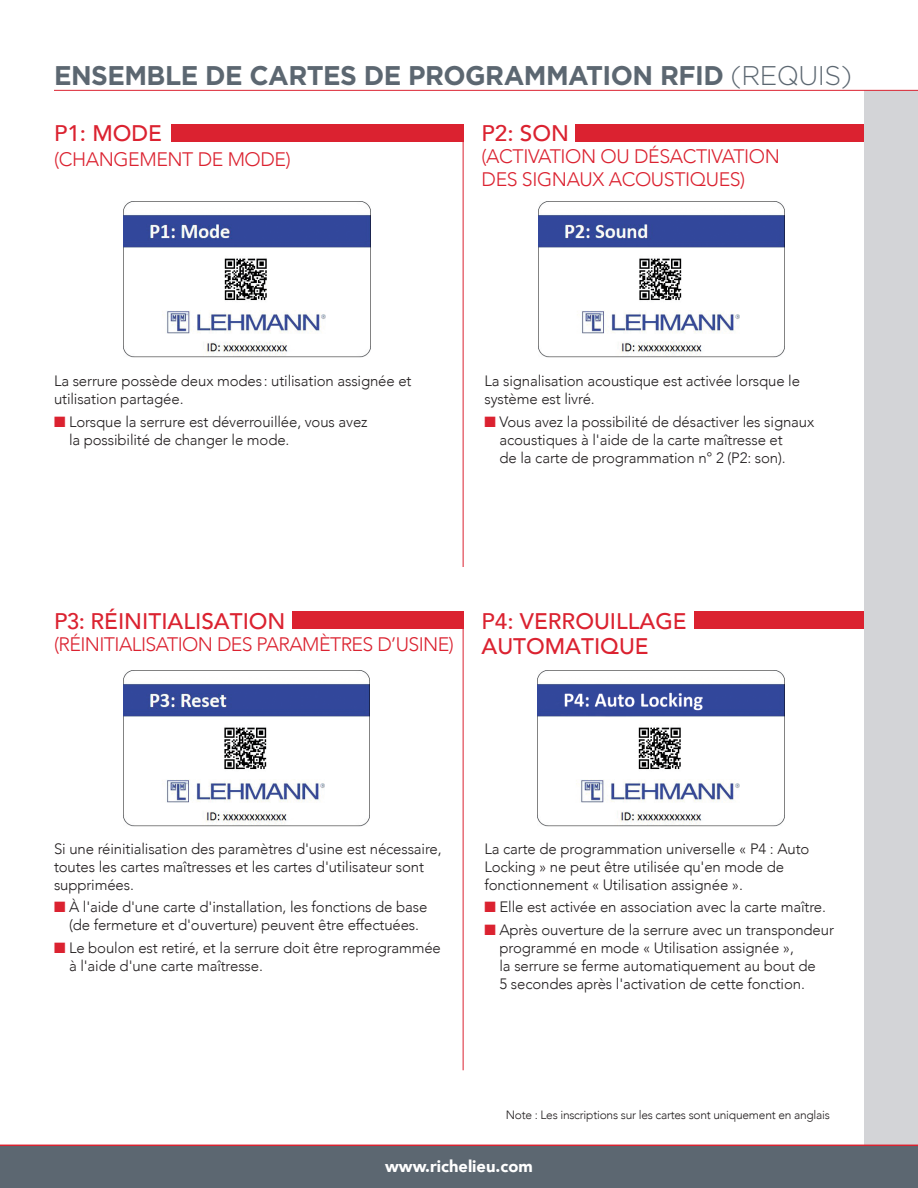
<style>
.page{position:relative;width:918px;height:1188px;background:#fff}
.page>*{position:absolute;margin:0;border:0;box-sizing:border-box;transform-origin:0 0}
.Title_light_Category{font:700 27px "Gotham";letter-spacing:-.02em;color:#5c6771}
.Title_Product_light{font:500 22.5px/25.5px "Avenir";color:#db2230}
.Title_Product_light-2{font:300 19.5px/22.5px "Avenir";letter-spacing:-.02em;color:#db2230}
.t1{font:900 16.5px "Avenir";color:#fff}
.Text_with_bullets{font:300 15px/18px "Avenir";letter-spacing:-.01em;color:#231f20}
.Texte_-_Enu{font:300 12px "Avenir";letter-spacing:-.02em;color:#231f20}
.s1{font-weight:300}
.s2{color:#db2230}
</style>
<div class="page">
<div style="left:864px;top:91px;width:54px;height:1070px;background:#d3d4d7"></div>
<div style="left:0;top:1146px;width:918px;height:42px;background:#5c6771"></div>
<hr style="left:0;top:1145px;width:918px;height:1px;background:#db2230">
<div style="left:576px;top:124px;width:288px;height:17px;background:#db2230"></div>
<div style="left:694px;top:612px;width:170px;height:17px;background:#db2230"></div>
<div style="left:171px;top:124px;width:293px;height:17px;background:#db2230"></div>
<div style="left:292px;top:612px;width:172px;height:17px;background:#db2230"></div>
<hr style="left:54px;top:90px;width:864px;height:1px;background:#db2230">
<img style="left:123px;top:201px;width:247px;height:157px">
<img style="left:538px;top:201px;width:247px;height:157px">
<img style="left:123px;top:670px;width:247px;height:157px">
<img style="left:538px;top:670px;width:246px;height:157px">
<hr style="left:463px;top:128px;width:1px;height:439px;background:#db2230">
<hr style="left:463px;top:612px;width:1px;height:458px;background:#db2230">
<p class="Title_light_Category" style="left:54px;top:57px;width:800px">ENSEMBLE DE CARTES DE PROGRAMMATION RFID <span class="s1">(REQUIS)</span></p>
<p class="Title_Product_light" style="left:54px;top:119px;width:109px">P1: MODE</p>
<p class="Title_Product_light-2" style="left:54px;top:148px;width:238px">(CHANGEMENT DE MODE)</p>
<p class="Title_Product_light" style="left:482px;top:119px;width:89px">P2: SON</p>
<p class="Title_Product_light-2" style="left:482px;top:145px;width:300px">(ACTIVATION OU DÉSACTIVATION<br>DES SIGNAUX ACOUSTIQUES)</p>
<p class="Text_with_bullets" style="left:54px;top:372px;width:359px">La serrure possède deux modes: utilisation assignée et utilisation partagée.</p>
<p class="Text_with_bullets" style="left:69px;top:413px;width:300px;text-indent:-15px"><span class="s2">■</span> Lorsque la serrure est déverrouillée, vous avez la possibilité de changer le mode.</p>
<p class="Text_with_bullets" style="left:484px;top:372px;width:317px">La signalisation acoustique est activée lorsque le système est livré.</p>
<p class="Text_with_bullets" style="left:500px;top:413px;width:316px;text-indent:-15px"><span class="s2">■</span> Vous avez la possibilité de désactiver les signaux acoustiques à l'aide de la carte maîtresse et<br>de la carte de programmation n° 2 (P2: son).</p>
<p class="Title_Product_light" style="left:54px;top:607px;width:233px">P3: RÉINITIALISATION</p>
<p class="Title_Product_light-2" style="left:54px;top:633px;width:401px">(RÉINITIALISATION DES PARAMÈTRES D’USINE)</p>
<p class="Title_Product_light" style="left:482px;top:607px;width:207px">P4: VERROUILLAGE<br>AUTOMATIQUE</p>
<p class="Text_with_bullets" style="left:54px;top:839px;width:389px">Si une réinitialisation des paramètres d'usine est nécessaire, toutes les cartes maîtresses et les cartes d'utilisateur sont supprimées.</p>
<p class="Text_with_bullets" style="left:54px;top:898px;width:375px;text-align:center"><span class="s2">■</span> À l'aide d'une carte d'installation, les fonctions de base (de fermeture et d'ouverture) peuvent être effectuées.</p>
<p class="Text_with_bullets" style="left:69px;top:939px;width:373px;text-indent:-15px"><span class="s2">■</span> Le boulon est retiré, et la serrure doit être reprogrammée à l'aide d'une carte maîtresse.</p>
<p class="Text_with_bullets" style="left:484px;top:839px;width:326px">La carte de programmation universelle « P4 : Auto<br>Locking » ne peut être utilisée qu'en mode de fonctionnement « Utilisation assignée ».</p>
<p class="Text_with_bullets" style="left:484px;top:898px;width:343px"><span class="s2">■</span> Elle est activée en association avec la carte maître.</p>
<p class="Text_with_bullets" style="left:500px;top:921px;width:336px;text-indent:-15px"><span class="s2">■</span> Après ouverture de la serrure avec un transpondeur programmé en mode « Utilisation assignée »,<br>la serrure se ferme automatiquement au bout de<br>5 secondes après l'activation de cette fonction.</p>
<p class="Texte_-_Enu" style="left:506px;top:1108px;width:326px">Note : Les inscriptions sur les cartes sont uniquement en anglais</p>
<p class="t1" style="left:385px;top:1152px;width:149px">www.richelieu.com</p>
</div>
